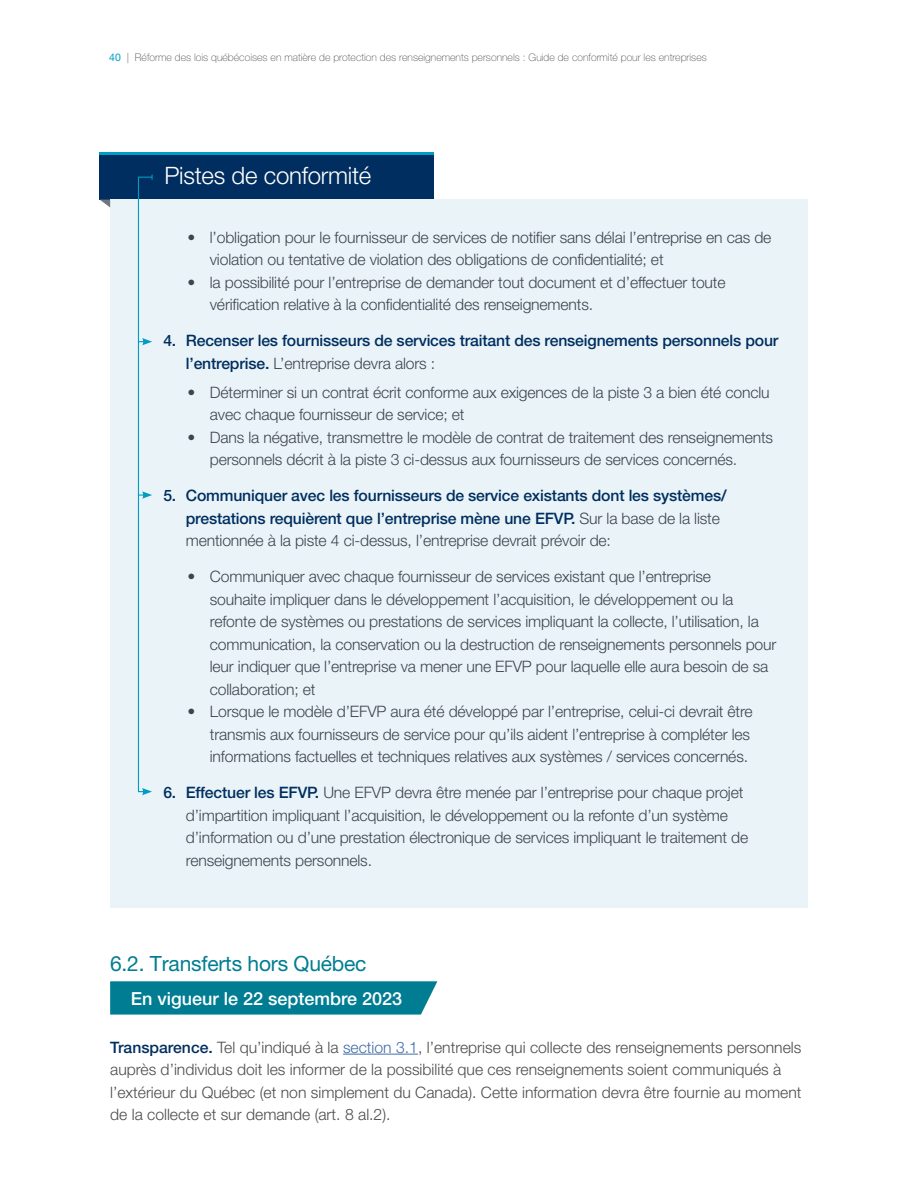
<style>
.page{position:relative;width:918px;height:1188px;background:#fff}
.page>*{position:absolute;margin:0;border:0;box-sizing:border-box;transform-origin:0 0}
.Practical_Advice{font:300 24px "Helvetica Neue LT Pro";letter-spacing:-.01em;color:#fff}
.L2_Heads_Turquoise{font:21px "Helvetica Neue LT Pro";letter-spacing:-.01em;color:#007d92}
.Section_Header{font:500 18px "Helvetica Neue LT Pro";color:#fff}
.Practical_Advice-2{font:300 15.75px/22.5px "Helvetica Neue LT Pro";letter-spacing:-.01em;color:#3e444f}
.Practical_Advice-3{font:500 15.75px/22.5px "Helvetica Neue LT Pro";letter-spacing:-.01em;color:#002e60}
.Body_Main_space_befo{font:300 15.75px/22.5px "Helvetica Neue LT Pro";color:#4b4c4d}
.t1{font:100 10.5px "Helvetica Neue LT Pro";color:#4b4c4d}
.s1{font-weight:400;color:#009cc2}
.s2{font-weight:300;color:#3e444f}
.s3{font-weight:500;color:#002e60}
.s4{color:#436da8}
</style>
<div class="page">
<div style="left:100px;top:155px;width:334px;height:45px;background:#002e60"></div>
<hr style="left:100px;top:152px;width:334px;height:3px;background:#009cc2">
<div style="left:110px;top:200px;width:698px;height:708px;background:#eaf4f8"></div>
<hr style="left:343px;top:1054px;width:75px;height:1px;background:#436da8">
<svg style="left:137px;top:175px;width:16px;height:620px"></svg>
<svg style="left:100px;top:200px;width:10px;height:7px"></svg>
<svg style="left:110px;top:981px;width:327px;height:34px;background:#0b8296"></svg>
<p class="t1" style="left:109px;top:52px;width:599px"><span class="s1">40</span> | Réforme des lois québécoises en matière de protection des renseignements personnels : Guide de conformité pour les entreprises</p>
<p class="Practical_Advice" style="left:164px;top:161px;width:209px">Pistes de conformité</p>
<p class="Practical_Advice-2" style="left:210px;top:226px;width:563px;text-indent:-22px">• l’obligation pour le fournisseur de services de notifier sans délai l’entreprise en cas de violation ou tentative de violation des obligations de confidentialité; et</p>
<p class="Practical_Advice-2" style="left:210px;top:271px;width:517px;text-indent:-22px">• la possibilité pour l’entreprise de demander tout document et d’effectuer toute vérification relative à la confidentialité des renseignements.</p>
<p class="Practical_Advice-3" style="left:186px;top:329px;width:594px;text-indent:-22px">4. Recenser les fournisseurs de services traitant des renseignements personnels pour l’entreprise. <span class="s2">L’entreprise devra alors :</span></p>
<p class="Practical_Advice-2" style="left:210px;top:381px;width:561px;text-indent:-22px">• Déterminer si un contrat écrit conforme aux exigences de la piste 3 a bien été conclu avec chaque fournisseur de service; et</p>
<p class="Practical_Advice-2" style="left:210px;top:426px;width:565px;text-indent:-22px">• Dans la négative, transmettre le modèle de contrat de traitement des renseignements personnels décrit à la piste 3 ci-dessus aux fournisseurs de services concernés.</p>
<p class="Practical_Advice-3" style="left:186px;top:484px;width:542px;text-indent:-22px">5. Communiquer avec les fournisseurs de service existants dont les systèmes/ prestations requièrent que l’entreprise mène une EFVP. <span class="s2">Sur la base de la liste mentionnée à la piste 4 ci-dessus, l’entreprise devrait prévoir de:</span></p>
<p class="Practical_Advice-2" style="left:210px;top:565px;width:568px;text-indent:-22px">• Communiquer avec chaque fournisseur de services existant que l’entreprise<br>souhaite impliquer dans le développement l’acquisition, le développement ou la refonte de systèmes ou prestations de services impliquant la collecte, l’utilisation, la communication, la conservation ou la destruction de renseignements personnels pour leur indiquer que l’entreprise va mener une EFVP pour laquelle elle aura besoin de sa collaboration; et</p>
<p class="Practical_Advice-2" style="left:210px;top:700px;width:544px;text-indent:-22px">• Lorsque le modèle d’EFVP aura été développé par l’entreprise, celui-ci devrait être transmis aux fournisseurs de service pour qu’ils aident l’entreprise à compléter les informations factuelles et techniques relatives aux systèmes / services concernés.</p>
<p class="Practical_Advice-2" style="left:186px;top:781px;width:564px;text-indent:-22px"><span class="s3">6. Effectuer les EFVP.</span> Une EFVP devra être menée par l’entreprise pour chaque projet d’impartition impliquant l’acquisition, le développement ou la refonte d’un système d’information ou d’une prestation électronique de services impliquant le traitement de renseignements personnels.</p>
<p class="L2_Heads_Turquoise" style="left:110px;top:951px;width:258px">6.2. Transferts hors Québec</p>
<p class="Section_Header" style="left:131px;top:988px;width:273px">En vigueur le 22 septembre 2023</p>
<p class="Body_Main_space_befo" style="left:110px;top:1035px;width:693px"><span class="s3">Transparence.</span> Tel qu’indiqué à la <span class="s4">section 3.1</span>, l’entreprise qui collecte des renseignements personnels auprès d’individus doit les informer de la possibilité que ces renseignements soient communiqués à l’extérieur du Québec (et non simplement du Canada). Cette information devra être fournie au moment de la collecte et sur demande (art. 8 al.2).</p>
</div>
